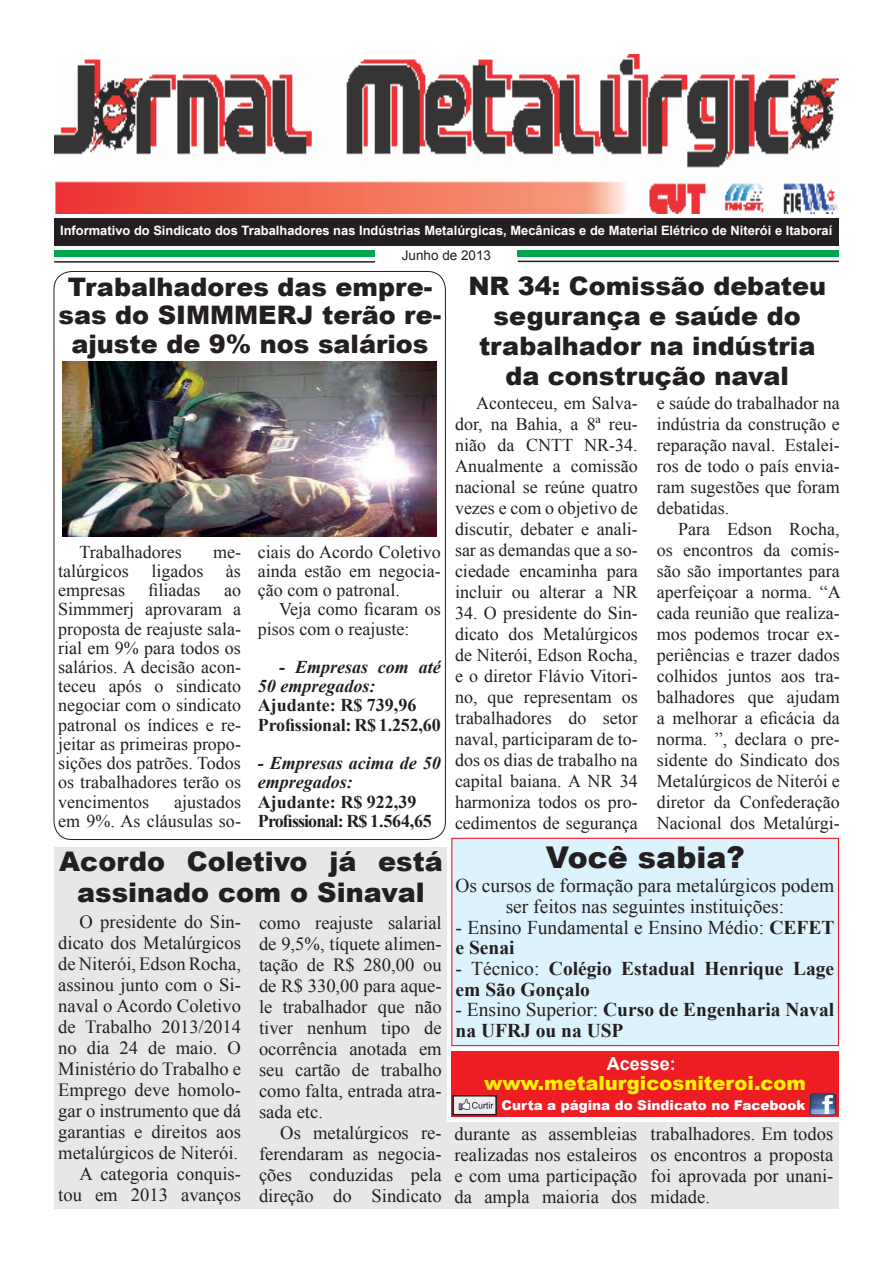
<style>
.page{position:relative;width:893px;height:1263px;background:#fff}
.page>*{position:absolute;margin:0;border:0;box-sizing:border-box;transform-origin:0 0}
.t1{font:900 30px "Arial";color:#231f20}
.t2{font:900 27px/31.5px "Arial";color:#231f20;text-align:center}
.t3{font:900 25.5px/28.5px "Arial";color:#231f20;text-align:center}
.t4{font:19.5px/20.7px "Times New Roman";color:#231f20}
.t5{font:700 19.5px/20.7px "Times New Roman";color:#231f20}
.t6{font:900 19.5px "Arial";color:#fff101}
.t7{font:18.6px/21px "Times New Roman";color:#231f20;text-align:justify}
.t8{font:18px/21px "Times New Roman";color:#231f20;text-align:justify}
.t9{font:italic 700 18px/19.2px "Times New Roman";color:#231f20}
.t10{font:700 18px "Times New Roman";letter-spacing:-.01em;color:#231f20}
.t11{font:700 18px "Times New Roman";letter-spacing:-.05em;color:#231f20}
.t12{font:700 18px "Arial";color:#fff}
.t13{font:900 13.5px "Arial";color:#fff}
.t14{font:13.5px "Arial";color:#231f20}
.t15{font:700 12.9px "Arial";color:#fff}
.s1{font-weight:700}
.s2{font-weight:400}
</style>
<div class="page">
<div style="left:445px;top:1123px;width:393px;height:86px;background:#e6e7e9"></div>
<div style="left:54px;top:847px;width:392px;height:362px;background:#e6e7e9"></div>
<img style="left:54px;top:54px;width:785px;height:159px">
<div style="left:54px;top:218px;width:785px;height:28px;background:#231f20"></div>
<div style="left:54px;top:250px;width:321px;height:7px;background:#00a54f"></div>
<div style="left:518px;top:250px;width:321px;height:7px;background:#00a54f"></div>
<hr style="left:54px;top:261px;width:321px;height:2px;background:#231f20">
<hr style="left:518px;top:261px;width:321px;height:1px;background:#231f20">
<div style="left:451px;top:1051px;width:388px;height:65px;background:#ee1d23"></div>
<img style="left:809px;top:1094px;width:28px;height:21px">
<img style="left:455px;top:1098px;width:39px;height:14px">
<div style="left:452px;top:1095px;width:45px;height:20px;border:2px solid #231f20"></div>
<div style="left:451px;top:838px;width:388px;height:208px;background:#dcf2fc;border:1px solid #ee1d23"></div>
<img style="left:63px;top:361px;width:373px;height:175px">
<p class="t15" style="left:60px;top:222px;width:774px">Informativo do Sindicato dos Trabalhadores nas Indústrias Metalúrgicas, Mecânicas e de Material Elétrico de Niterói e Itaboraí</p>
<p class="t14" style="left:402px;top:246px;width:91px">Junho de 2013</p>
<p class="t3" style="left:59px;top:272px;width:384px">Trabalhadores das empre&shy;sas do SIMMMERJ terão re&shy;ajuste de 9% nos salários</p>
<p class="t3" style="left:468px;top:270px;width:359px;line-height:30px">NR 34: Comissão debateu segurança e saúde do</p>
<p class="t3" style="left:479px;top:330px;width:338px">trabalhador na indústria</p>
<p class="t3" style="left:505px;top:360px;width:285px">da construção naval</p>
<p class="t8" style="left:80px;top:541px;width:104px">Trabalhadores</p>
<p class="t8" style="left:213px;top:541px;width:29px">me-</p>
<p class="t8" style="left:58px;top:560px;width:72px">talúrgicos</p>
<p class="t8" style="left:151px;top:560px;width:54px">ligados</p>
<p class="t8" style="left:226px;top:560px;width:16px">às</p>
<p class="t8" style="left:58px;top:579px;width:68px">empresas</p>
<p class="t8" style="left:149px;top:579px;width:54px">filiadas</p>
<p class="t8" style="left:58px;top:580px;width:184px;line-height:19.2px;text-indent:166px">ao Simmmerj aprovaram a proposta de reajuste sala&shy;rial em 9% para todos os salários. A decisão acon&shy;teceu após o sindicato negociar com o sindicato patronal os índices e re&shy;jeitar as primeiras propo&shy;sições dos patrões. Todos os trabalhadores terão os vencimentos</p>
<p class="t8" style="left:58px;top:791px;width:184px;line-height:19.2px;text-align:right">ajustados<br>em 9%. As cláusulas so-</p>
<p class="t8" style="left:258px;top:542px;width:184px;line-height:19.2px">ciais do Acordo Coletivo ainda estão em negocia&shy;ção com o patronal.</p>
<p class="t8" style="left:258px;top:599px;width:184px;line-height:19.2px;text-indent:21px">Veja como ficaram os pisos com o reajuste:</p>
<p class="t9" style="left:258px;top:657px;width:184px;text-indent:21px">- Empresas com até<br>50 empregados:</p>
<p class="t10" style="left:258px;top:693px;width:160px">Ajudante: R$ 739,96</p>
<p class="t10" style="left:258px;top:712px;width:184px">Profissional: R$ 1.252,60</p>
<p class="t9" style="left:258px;top:753px;width:184px">- Empresas acima de 50 empregados:</p>
<p class="t10" style="left:258px;top:789px;width:160px">Ajudante: R$ 922,39</p>
<p class="t11" style="left:258px;top:808px;width:176px">Profissional: R$ 1.564,65</p>
<p class="t2" style="left:59px;top:845px;width:385px">Acordo Coletivo já está assinado com o Sinaval</p>
<p class="t7" style="left:58px;top:911px;width:184px;text-indent:21px">O presidente do Sin&shy;dicato dos Metalúrgicos de Niterói, Edson Rocha, assinou junto com o Si&shy;naval o Acordo Coletivo de Trabalho 2013/2014 no dia 24 de maio. O Ministério do Trabalho e Emprego deve homolo&shy;gar o instrumento que dá garantias e direitos aos metalúrgicos de Niterói.</p>
<p class="t7" style="left:58px;top:1163px;width:184px;text-align:right">A categoria conquis&shy;tou em 2013 avanços</p>
<p class="t7" style="left:259px;top:912px;width:184px">como reajuste salarial de 9,5%, tíquete alimen&shy;tação de R$ 280,00 ou de R$ 330,00 para aque&shy;le trabalhador que não tiver nenhum tipo de ocorrência anotada em seu cartão de trabalho como falta, entrada atra&shy;sada etc.</p>
<p class="t7" style="left:259px;top:1122px;width:184px;text-indent:21px">Os metalúrgicos re&shy;ferendaram as negocia&shy;ções conduzidas pela direção do Sindicato</p>
<p class="t8" style="left:455px;top:392px;width:184px;text-indent:21px">Aconteceu, em Salva&shy;dor, na Bahia, a 8ª reu&shy;nião da CNTT NR-34.<br>Anualmente a comissão nacional se reúne quatro vezes e com o objetivo de discutir, debater e anali&shy;sar as demandas que a so&shy;ciedade encaminha para incluir ou alterar a NR</p>
<p class="t8" style="left:455px;top:602px;width:184px">34. O presidente do Sin&shy;dicato dos Metalúrgicos de Niterói, Edson Rocha, e o diretor Flávio Vitori&shy;no, que representam os trabalhadores do setor naval, participaram de to&shy;dos os dias de trabalho na capital baiana. A NR 34 harmoniza todos os pro&shy;cedimentos de segurança</p>
<p class="t8" style="left:657px;top:392px;width:184px">e saúde do trabalhador na indústria da construção e reparação naval. Estalei&shy;ros de todo o país envia&shy;ram sugestões que foram debatidas.</p>
<p class="t8" style="left:657px;top:518px;width:185px;text-indent:21px">Para Edson Rocha, os encontros da comis&shy;são são importantes para aperfeiçoar a norma. “A cada reunião que realiza&shy;mos podemos trocar ex&shy;periências e trazer dados colhidos juntos aos tra&shy;balhadores que ajudam a melhorar a eficácia da norma. ”, declara o pre&shy;sidente do Sindicato dos Metalúrgicos de Niterói e diretor da Confederação Nacional dos Metalúrgi-</p>
<p class="t1" style="left:546px;top:835px;width:200px">Você sabia?</p>
<p class="t4" style="left:456px;top:875px;width:380px">Os cursos de formação para metalúrgicos podem</p>
<p class="t4" style="left:506px;top:896px;width:280px">ser feitos nas seguintes instituições:</p>
<p class="t4" style="left:456px;top:916px;width:380px">- Ensino Fundamental e Ensino Médio: <span class="s1">CEFET e Senai</span></p>
<p class="t5" style="left:456px;top:958px;width:380px"><span class="s2">- Técnico:</span> Colégio Estadual Henrique Lage em São Gonçalo</p>
<p class="t5" style="left:456px;top:999px;width:380px"><span class="s2">- Ensino Superior:</span> Curso de Engenharia Naval na UFRJ ou na USP</p>
<p class="t12" style="left:607px;top:1051px;width:71px">Acesse:</p>
<p class="t6" style="left:484px;top:1069px;width:323px">www.metalurgicosniteroi.com</p>
<p class="t13" style="left:502px;top:1095px;width:305px">Curta a página do Sindicato no Facebook</p>
<p class="t7" style="left:454px;top:1123px;width:184px">durante as assembleias realizadas nos estaleiros e com uma participação da ampla maioria dos</p>
<p class="t7" style="left:651px;top:1123px;width:184px">trabalhadores. Em todos os encontros a proposta foi aprovada por unani&shy;midade.</p>
</div>
